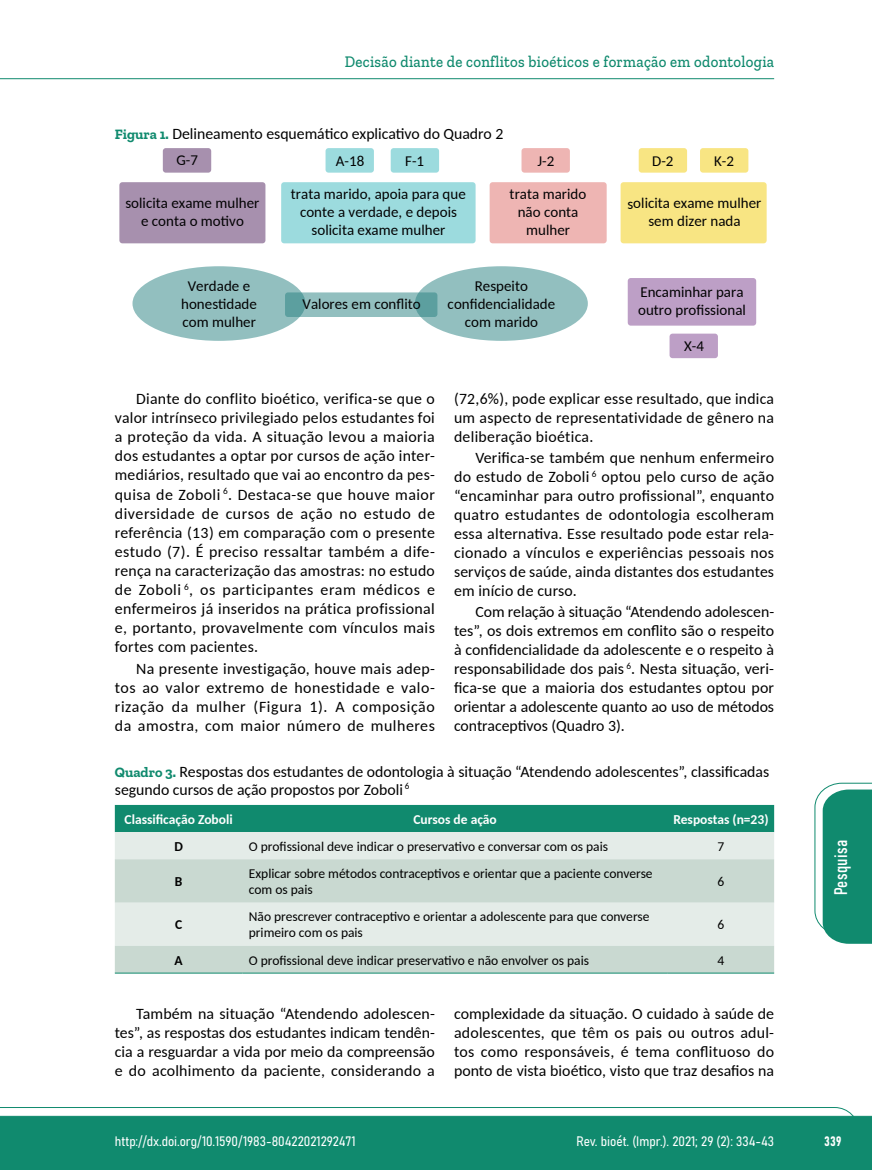
<style>
.page{position:relative;width:872px;height:1170px;background:#fff}
.page>*{position:absolute;margin:0;border:0;box-sizing:border-box;transform-origin:0 0}
.t1{font:18px "Bahnschrift";letter-spacing:.02em;color:#fff}
.t2{font:500 16.5px "Zilla Slab";letter-spacing:.02em;color:#108a6e;scale:.9 1}
.t3{font:15.75px/18.9px "Carlito";color:#000;text-align:justify}
.t4{font:15px/18px "Carlito";letter-spacing:-.005em;color:#020203;text-align:center}
.t5{font:13.5px/16.2px "Carlito";color:#000}
.t6{font:13.5px "Bahnschrift";color:#fff}
.t7{font:700 13.5px "Carlito";color:#fff}
.t8{font:700 13.5px "Carlito";color:#000}
.s1{font-family:"Zilla Slab";font-weight:700;font-size:14.25px;color:#108a6e}
</style>
<div class="page">
<svg style="left:0;top:1107px;width:859px;height:62px;background:#2e9880"></svg>
<hr style="left:0;top:78px;width:774px;height:1px;background:#108a6e">
<div style="left:132px;top:266px;width:173px;height:75px;background:#92bfbf;border-radius:50%"></div>
<div style="left:415px;top:266px;width:173px;height:75px;background:#92bfbf;border-radius:50%"></div>
<div style="left:163px;top:148px;width:48px;height:25px;background:#a790ae;border-radius:3px"></div>
<div style="left:325px;top:148px;width:49px;height:25px;background:#9cdbde;border-radius:3px"></div>
<div style="left:281px;top:182px;width:194px;height:61px;background:#9cdbde;border-radius:3px"></div>
<div style="left:391px;top:148px;width:48px;height:25px;background:#9cdbde;border-radius:3px"></div>
<div style="left:521px;top:148px;width:49px;height:25px;background:#eeb5b3;border-radius:3px"></div>
<div style="left:489px;top:182px;width:117px;height:61px;background:#eeb5b3;border-radius:3px"></div>
<div style="left:638px;top:148px;width:49px;height:25px;background:#f8e583;border-radius:3px"></div>
<div style="left:620px;top:182px;width:146px;height:61px;background:#f8e583;border-radius:3px"></div>
<div style="left:119px;top:182px;width:146px;height:61px;background:#a790ae;border-radius:3px"></div>
<div style="left:700px;top:148px;width:48px;height:25px;background:#f8e583;border-radius:3px"></div>
<div style="left:669px;top:333px;width:49px;height:25px;background:#bd9fc6;border-radius:3px"></div>
<svg style="left:285px;top:292px;width:152px;height:25px;background:#85b7b7"></svg>
<div style="left:627px;top:278px;width:129px;height:47px;background:#bd9fc6;border-radius:3px"></div>
<div style="left:115px;top:804px;width:659px;height:28px;background:#108a6e"></div>
<div style="left:115px;top:832px;width:659px;height:27px;background:#e4ece8"></div>
<svg style="left:115px;top:859px;width:659px;height:113px;background:#d3e0d9"></svg>
<hr style="left:115px;top:972px;width:127px;height:1px;background:#108a6e">
<hr style="left:242px;top:972px;width:426px;height:1px;background:#108a6e">
<hr style="left:668px;top:972px;width:106px;height:1px;background:#108a6e">
<svg style="left:814px;top:782px;width:58px;height:161px"></svg>
<p class="t2" style="left:345px;top:53px;width:478px">Decisão diante de conflitos bioéticos e formação em odontologia</p>
<p class="t3" style="left:115px;top:124px;width:390px"><span class="s1">Figura 1.</span> Delineamento esquemático explicativo do Quadro 2</p>
<p class="t4" style="left:176px;top:151px;width:23px">G-7</p>
<p class="t4" style="left:125px;top:193px;width:135px">solicita exame mulher e conta o motivo</p>
<p class="t4" style="left:336px;top:151px;width:30px">A-18</p>
<p class="t4" style="left:405px;top:151px;width:21px">F-1</p>
<p class="t4" style="left:537px;top:151px;width:19px">J-2</p>
<p class="t4" style="left:652px;top:151px;width:23px">D-2</p>
<p class="t4" style="left:714px;top:151px;width:22px">K-2</p>
<p class="t4" style="left:291px;top:185px;width:176px">trata marido, apoia para que conte a verdade, e depois solicita exame mulher</p>
<p class="t4" style="left:509px;top:185px;width:78px">trata marido não conta mulher</p>
<p class="t4" style="left:627px;top:194px;width:135px">solicita exame mulher sem dizer nada</p>
<p class="t4" style="left:181px;top:276px;width:77px">Verdade e honestidade com mulher</p>
<p class="t4" style="left:302px;top:294px;width:120px">Valores em conflito</p>
<p class="t4" style="left:447px;top:276px;width:109px">Respeito confidencialidade com marido</p>
<p class="t4" style="left:638px;top:282px;width:109px;text-align:left">Encaminhar para outro profissional</p>
<p class="t4" style="left:684px;top:336px;width:22px">X-4</p>
<p class="t3" style="left:454px;top:388px;width:321px">(72,6%), pode explicar esse resultado, que indica um aspecto de representatividade de gênero na deliberação bioética.</p>
<p class="t3" style="left:454px;top:447px;width:321px;text-indent:21px">Verifica-se também que nenhum enfermeiro do estudo de Zoboli <sup>6</sup> optou pelo curso de ação “encaminhar para outro profissional”, enquanto quatro estudantes de odontologia escolheram essa alternativa. Esse resultado pode estar rela&shy;cionado a vínculos e experiências pessoais nos serviços de saúde, ainda distantes dos estudantes em início de curso.</p>
<p class="t3" style="left:454px;top:601px;width:321px;text-indent:21px">Com relação à situação “Atendendo adolescen&shy;tes”, os dois extremos em conflito são o respeito à confidencialidade da adolescente e o respeito à responsabilidade dos pais <sup>6</sup>. Nesta situação, veri&shy;fica-se que a maioria dos estudantes optou por orientar a adolescente quanto ao uso de métodos contraceptivos (Quadro 3).</p>
<p class="t3" style="left:115px;top:761px;width:656px;line-height:18px"><span class="s1">Quadro 3.</span> Respostas dos estudantes de odontologia à situação “Atendendo adolescentes”, classificadas segundo cursos de ação propostos por Zoboli <sup>6</sup></p>
<p class="t7" style="left:125px;top:809px;width:110px">Classificação Zoboli</p>
<p class="t7" style="left:413px;top:809px;width:85px">Cursos de ação</p>
<p class="t7" style="left:673px;top:809px;width:97px">Respostas (n=23)</p>
<p class="t8" style="left:174px;top:836px;width:10px">D</p>
<p class="t5" style="left:249px;top:837px;width:361px">O profissional deve indicar o preservativo e conversar com os pais</p>
<p class="t5" style="left:717px;top:837px;width:8px">7</p>
<p class="t8" style="left:175px;top:872px;width:9px">B</p>
<p class="t5" style="left:249px;top:864px;width:405px">Explicar sobre métodos contraceptivos e orientar que a paciente converse com os pais</p>
<p class="t5" style="left:717px;top:872px;width:8px">6</p>
<p class="t8" style="left:175px;top:915px;width:9px">C</p>
<p class="t5" style="left:249px;top:907px;width:402px">Não prescrever contraceptivo e orientar a adolescente para que converse primeiro com os pais</p>
<p class="t5" style="left:717px;top:916px;width:8px">6</p>
<p class="t8" style="left:174px;top:950px;width:10px">A</p>
<p class="t5" style="left:249px;top:951px;width:342px">O profissional deve indicar preservativo e não envolver os pais</p>
<p class="t5" style="left:717px;top:951px;width:8px">4</p>
<p class="t3" style="left:115px;top:388px;width:321px;text-indent:21px">Diante do conflito bioético, verifica-se que o valor intrínseco privilegiado pelos estudantes foi a proteção da vida. A situação levou a maioria dos estudantes a optar por cursos de ação inter&shy;mediários, resultado que vai ao encontro da pes&shy;quisa de Zoboli <sup>6</sup>. Destaca-se que houve maior diversidade de cursos de ação no estudo de referência (13) em comparação com o presente estudo (7). É preciso ressaltar também a dife&shy;rença na caracterização das amostras: no estudo de Zoboli <sup>6</sup>, os participantes eram médicos e enfermeiros já inseridos na prática profissional e, portanto, provavelmente com vínculos mais fortes com pacientes.</p>
<p class="t3" style="left:115px;top:658px;width:321px;text-indent:21px">Na presente investigação, houve mais adep&shy;tos ao valor extremo de honestidade e valo&shy;rização da mulher (Figura 1). A composição da amostra, com maior número de mulheres</p>
<p class="t3" style="left:115px;top:1003px;width:321px;text-indent:21px">Também na situação “Atendendo adolescen&shy;tes”, as respostas dos estudantes indicam tendên&shy;cia a resguardar a vida por meio da compreensão e do acolhimento da paciente, considerando a</p>
<p class="t3" style="left:454px;top:1003px;width:322px">complexidade da situação. O cuidado à saúde de adolescentes, que têm os pais ou outros adul&shy;tos como responsáveis, é tema conflituoso do ponto de vista bioético, visto que traz desafios na</p>
<p class="t1" style="left:827px;top:895px;width:57px;rotate:-90deg">Pesquisa</p>
<p class="t6" style="left:115px;top:1131px;width:242px">http://dx.doi.org/10.1590/1983-80422021292471</p>
<p class="t6" style="left:576px;top:1131px;width:199px">Rev. bioét. (Impr.). 2021; 29 (2): 334-43</p>
<p class="t6" style="left:824px;top:1130px;width:18px">339</p>
</div>
